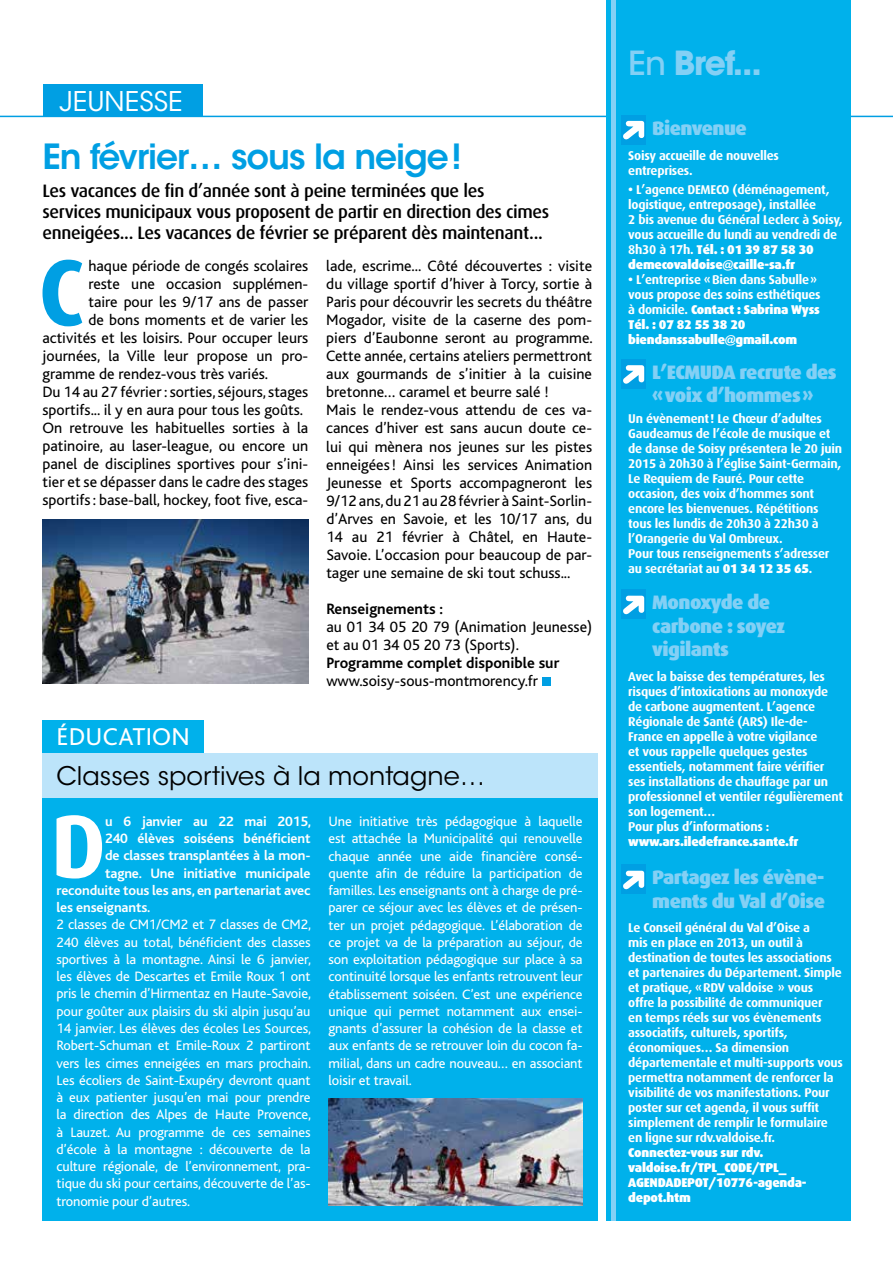
<style>
.page{position:relative;width:893px;height:1263px;background:#fff}
.page>*{position:absolute;margin:0;border:0;box-sizing:border-box;transform-origin:0 0}
.t1{font:700 94.2px "Dax";color:#009fe3}
.t2{font:700 89.4px "Dax";color:#fff}
.t3{font:600 34.5px "ITC Avant Garde Std";letter-spacing:-.03em;color:#009fe3}
.t4{font:700 33px "ITC Avant Garde Std";color:#83d0f5}
.t5{font:27px "ITC Avant Garde Std";color:#fff}
.t6{font:25.5px "ITC Avant Garde Std";color:#000}
.t7{font:25.5px "Bliss";letter-spacing:.01em;color:#fff}
.t8{font:900 19.5px/23.4px "Dax";letter-spacing:-.03em;color:#83d0f5}
.t9{font:500 18px/21px "Dax";letter-spacing:-.02em;color:#000}
.t10{font:15.75px/18px "Bliss";color:#000}
.t11{font:700 15.75px "Bliss";color:#000}
.t12{font:14.25px/17.2px "Bliss";letter-spacing:-.01em;color:#fff;text-align:justify}
.t13{font:700 14.25px "Bliss";letter-spacing:-.01em;color:#fff}
.t14{font:700 12.75px/15px "Dax";letter-spacing:-.02em;color:#fff}
.t15{font:900 12.75px/15px "Dax";letter-spacing:-.02em;color:#fff}
.s1{font-weight:500}
.s2{font-weight:900}
</style>
<div class="page">
<div style="left:43px;top:84px;width:159px;height:32px;background:#009fe3"></div>
<hr style="left:0;top:116px;width:893px;height:1px;background:#009fe3">
<div style="left:606px;top:0;width:244px;height:1220px;background:#00b1eb"></div>
<hr style="left:611px;top:0;width:4px;height:1220px;background:#83d0f5">
<div style="left:542px;top:677px;width:8px;height:8px;background:#009fe3"></div>
<img style="left:42px;top:520px;width:266px;height:163px">
<div style="left:621px;top:115px;width:25px;height:29px;background:#009fe3"></div>
<svg style="left:623px;top:121px;width:21px;height:19px"></svg>
<div style="left:621px;top:359px;width:25px;height:30px;background:#009fe3"></div>
<svg style="left:623px;top:365px;width:21px;height:19px"></svg>
<div style="left:621px;top:865px;width:25px;height:29px;background:#009fe3"></div>
<svg style="left:623px;top:871px;width:21px;height:19px"></svg>
<div style="left:621px;top:590px;width:25px;height:29px;background:#009fe3"></div>
<svg style="left:623px;top:596px;width:21px;height:19px"></svg>
<div style="left:42px;top:778px;width:555px;height:442px;background:#00b1eb"></div>
<div style="left:42px;top:753px;width:555px;height:44px;background:#bce4fa"></div>
<div style="left:42px;top:721px;width:162px;height:32px;background:#00b1eb"></div>
<img style="left:329px;top:1098px;width:254px;height:107px">
<h3 class="t5" style="left:60px;top:85px;width:125px">Jeunesse</h3>
<h3 class="t3" style="left:43px;top:135px;width:421px">En février… sous la neige!</h3>
<h3 class="t9" style="left:43px;top:180px;width:508px">Les vacances de fin d’année sont à peine terminées que les<br>services municipaux vous proposent de partir en direction des cimes enneigées... Les vacances de février se préparent dès maintenant...</h3>
<h1 class="t1" style="left:38px;top:239px;width:48px">C</h1>
<p class="t10" style="left:88px;top:258px;width:221px">haque période de congés scolaires</p>
<p class="t10" style="left:326px;top:258px;width:268px">lade, escrime... Côté découvertes : visite du village sportif d’hiver à Torcy, sortie à Paris pour découvrir les secrets du théâtre M ogador, visite de la caserne des pom&shy;piers d’Eaubonne seront au programme.<br>Cette année, certains ateliers permettront aux gourmands de s’initier à la cuisine bretonne… caramel et beurre salé !<br>M ais le rendez-vous attendu de ces va&shy;cances d’hiver est sans aucun doute ce&shy;lui qui mènera nos jeunes sur les pistes enneigées! Ainsi les services Animation Jeunesse et Sports accompagneront les 9/12 ans, du 21 au 28 février à Saint-Sorlin&shy;d’Arves en Savoie, et les 10/17 ans, du 14 au 21 février à Châtel, en Haute-Savoie. L’occasion pour beaucoup de par&shy;tager une semaine de ski tout schuss...</p>
<p class="t11" style="left:326px;top:600px;width:118px">Renseignements :</p>
<p class="t10" style="left:326px;top:618px;width:267px">au 01 34 05 20 79 (Animation Jeunesse) et au 01 34 05 20 73 (Sports).</p>
<p class="t11" style="left:326px;top:654px;width:235px">Programme complet disponible sur</p>
<p class="t10" style="left:326px;top:672px;width:213px">www.soisy-sous-montmorency.fr</p>
<p class="t10" style="left:88px;top:276px;width:221px">reste une occasion supplémen-</p>
<p class="t10" style="left:88px;top:294px;width:222px">taire pour les 9/17 ans de passer</p>
<p class="t10" style="left:88px;top:312px;width:221px">de bons moments et de varier les</p>
<p class="t10" style="left:43px;top:330px;width:267px">activités et les loisirs. Pour occuper leurs</p>
<p class="t10" style="left:43px;top:348px;width:267px">journées, la Ville leur propose un pro-</p>
<p class="t10" style="left:43px;top:366px;width:227px">gramme de rendez-vous très variés.</p>
<p class="t10" style="left:43px;top:384px;width:267px">Du 14 au 27 février : sorties, séjours, stages</p>
<p class="t10" style="left:43px;top:402px;width:262px">sportifs... il y en aura pour tous les goûts.</p>
<p class="t10" style="left:43px;top:420px;width:267px">On retrouve les habituelles sorties à la</p>
<p class="t10" style="left:43px;top:438px;width:267px">patinoire, au laser-league, ou encore un</p>
<p class="t10" style="left:43px;top:456px;width:267px">panel de disciplines sportives pour s’ini-</p>
<p class="t10" style="left:43px;top:474px;width:267px">tier et se dépasser dans le cadre des stages</p>
<p class="t10" style="left:43px;top:492px;width:267px">sportifs: base-ball, hockey, foot five, esca-</p>
<h3 class="t7" style="left:57px;top:723px;width:29px">Éduc</h3>
<h3 class="t7" style="left:119px;top:723px;width:73px">ation</h3>
<h3 class="t6" style="left:57px;top:760px;width:430px">Classes sportives à la montagne…</h3>
<h2 class="t2" style="left:51px;top:796px;width:57px">D</h2>
<p class="t13" style="left:105px;top:814px;width:208px">u 6 janvier au 22 mai 2015,</p>
<p class="t13" style="left:105px;top:831px;width:207px">240 élèves soiséens bénéficient</p>
<p class="t13" style="left:105px;top:848px;width:207px">de classes transplantées à la mon-</p>
<p class="t13" style="left:105px;top:865px;width:207px">tagne. Une initiative municipale</p>
<p class="t13" style="left:57px;top:883px;width:255px">reconduite tous les ans, en partenariat avec</p>
<p class="t13" style="left:57px;top:900px;width:95px">les enseignants.</p>
<p class="t12" style="left:57px;top:916px;width:256px">2 classes de CM 1/CM 2 et 7 classes de CM 2, 240 élèves au total, bénéficient des classes sportives à la montagne. Ainsi le 6 janvier, les élèves de Descartes et Emile Roux 1 ont pris le chemin d’Hirmentaz en Haute-Savoie, pour goûter aux plaisirs du ski alpin jusqu’au 14 janvier. Les élèves des écoles Les Sources, Robert-Schuman et Emile-Roux 2 partiront vers les cimes enneigées en mars prochain.<br>Les écoliers de Saint-Exupéry devront quant à eux patienter jusqu’en mai pour prendre la direction des Alpes de Haute Provence, à Lauzet. Au programme de ces semaines d’école à la montagne : découverte de la culture régionale, de l’environnement, pra&shy;tique du ski pour certains, découverte de l’as&shy;tronomie pour d’autres.</p>
<p class="t12" style="left:329px;top:813px;width:256px">Une initiative très pédagogique à laquelle est attachée la M unicipalité qui renouvelle chaque année une aide financière consé&shy;quente afin de réduire la participation de familles. Les enseignants ont à charge de pré&shy;parer ce séjour avec les élèves et de présen&shy;ter un projet pédagogique. L’élaboration de ce projet va de la préparation au séjour, de son exploitation pédagogique sur place à sa continuité lorsque les enfants retrouvent leur établissement soiséen. C’est une expérience unique qui permet notamment aux ensei&shy;gnants d’assurer la cohésion de la classe et aux enfants de se retrouver loin du cocon fa&shy;milial, dans un cadre nouveau… en associant loisir et travail.</p>
<h3 class="t4" style="left:628px;top:42px;width:135px"><span class="s1">En</span> Bref...</h3>
<h3 class="t8" style="left:652px;top:116px;width:96px">Bienvenue</h3>
<p class="t14" style="left:628px;top:148px;width:152px">Soisy accueille de nouvelles entreprises.</p>
<p class="t14" style="left:628px;top:182px;width:216px">• L’agence DEMECO (déménagement, logistique, entreposage), installée<br>2 bis avenue du Général Leclerc à Soisy, vous accueille du lundi au vendredi de 8h30 à 17h. <span class="s2">Tél. : 01 39 87 58 30 demecovaldoise@caille-sa.fr</span></p>
<p class="t14" style="left:628px;top:272px;width:194px">• L’entreprise «Bien dans Sabulle» vous propose des soins esthétiques à domicile. <span class="s2">Contact : Sabrina Wyss<br>Tél. : 07 82 55 38 20 biendanssabulle@gmail.com</span></p>
<h3 class="t8" style="left:652px;top:361px;width:186px">L’ECMUDA recrute des «voix d’hommes»</h3>
<p class="t14" style="left:628px;top:411px;width:215px">Un évènement! Le Chœur d’adultes Gaudeamus de l’école de musique et de danse de Soisy présentera le 20 juin 2015 à 20h30 à l’église Saint-Germain, Le Requiem de Fauré. Pour cette occasion, des voix d’hommes sont encore les bienvenues. Répétitions tous les lundis de 20h30 à 22h30 à l’Orangerie du Val Ombreux.<br>Pour tous renseignements s’adresser au secrétariat au <span class="s2">01 34 12 35 65</span>.</p>
<h3 class="t8" style="left:652px;top:591px;width:134px">Monoxyde de carbone : soyez vigilants</h3>
<p class="t14" style="left:628px;top:669px;width:216px">Avec la baisse des températures, les risques d’intoxications au monoxyde de carbone augmentent. L’agence Régionale de Santé (ARS) Ile-de-France en appelle à votre vigilance<br>et vous rappelle quelques gestes essentiels, notamment faire vérifier ses installations de chauffage par un professionnel et ventiler régulièrement son logement…<br>Pour plus d’informations :</p>
<p class="t15" style="left:628px;top:834px;width:172px">www.ars.iledefrance.sante.fr</p>
<h3 class="t8" style="left:652px;top:866px;width:174px">Partagez les évène&shy;ments du Val d’Oise</h3>
<p class="t14" style="left:628px;top:920px;width:216px">Le Conseil général du Val d’Oise a<br>mis en place en 2013, un outil à destination de toutes les associations et partenaires du Département. Simple et pratique, «RDV valdoise » vous<br>offre la possibilité de communiquer<br>en temps réels sur vos évènements associatifs, culturels, sportifs, économiques… Sa dimension départementale et multi-supports vous permettra notamment de renforcer la visibilité de vos manifestations. Pour poster sur cet agenda, il vous suffit simplement de remplir le formulaire en ligne sur rdv.valdoise.fr.</p>
<p class="t15" style="left:628px;top:1145px;width:180px">Connectez-vous sur rdv. valdoise.fr/TPL_CODE/TPL_<br>AGENDADEPOT/10776-agenda&shy;depot.htm</p>
</div>
